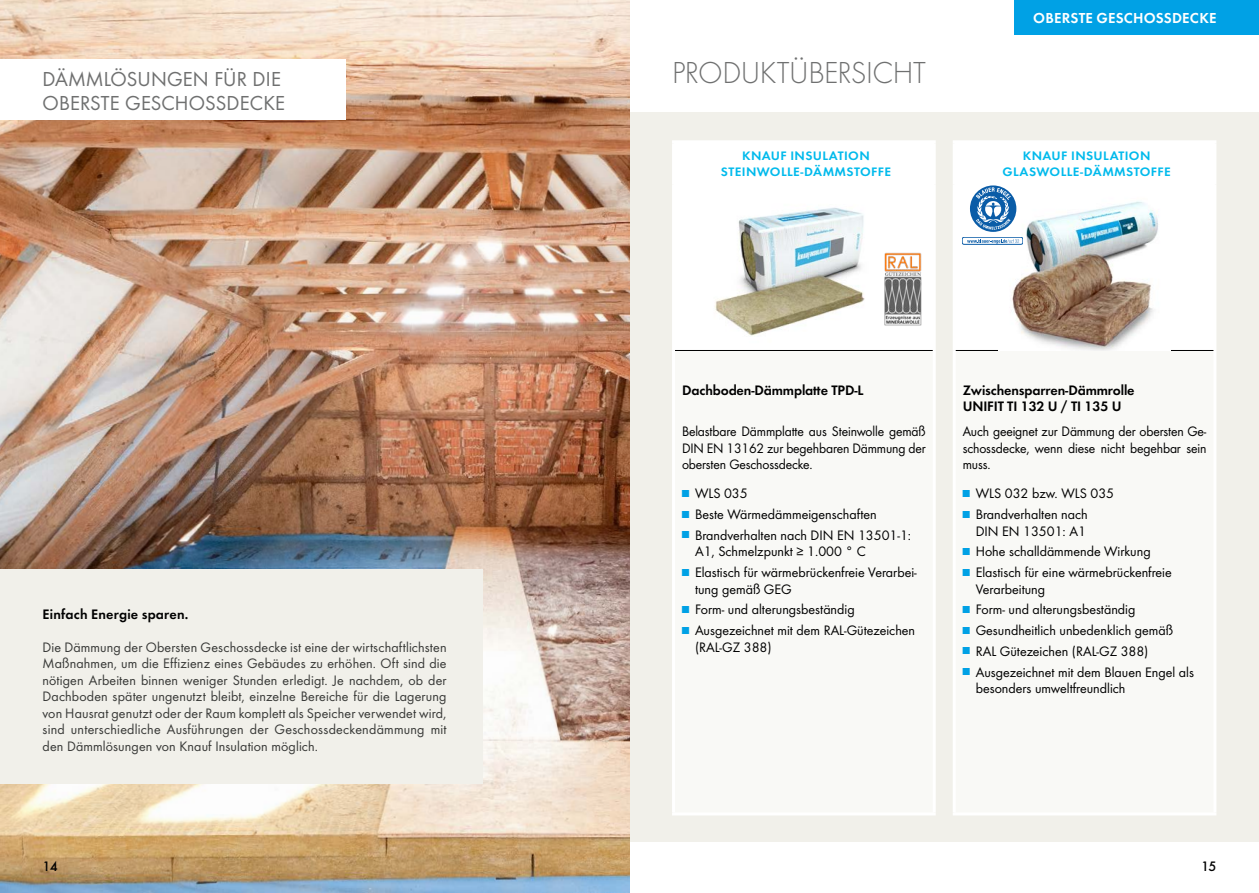
<style>
.page{position:relative;width:1259px;height:893px;background:#fff}
.page>*{position:absolute;margin:0;border:0;box-sizing:border-box;transform-origin:0 0}
.t1{font:300 31.5px "Futura";letter-spacing:-.015em;color:#6f7070}
.t2{font:21px/24px "Futura Boo";letter-spacing:.01em;color:#6f7070}
.t3{font:15px "Futura Dem";letter-spacing:.01em;color:#fff}
.t4{font:14.25px/16.5px "Futura Boo";color:#000}
.t5{font:14.25px/16.5px "Futura Boo";letter-spacing:.01em;color:#383937;text-align:justify}
.t6{font:14.25px/16.5px "Futura Dem";letter-spacing:-.01em;color:#000}
.t7{font:14.25px "Futura Dem";letter-spacing:.01em;color:#000}
.t8{font:500 14.25px "Futura";color:#000}
.t9{font:12.75px/16.2px "Futura Dem";letter-spacing:.025em;color:#00baec;text-align:center;scale:1.05 1}
.s1{font-size:10.5px;color:#00a1e5}
.s2{color:#fff}
</style>
<div class="page">
<div style="left:0;top:113px;width:1259px;height:729px;background:#f1f0ea"></div>
<img style="left:0;top:0;width:629px;height:893px">
<div style="left:1014px;top:0;width:245px;height:34px;background:#00a1e5"></div>
<div style="left:0;top:60px;width:345px;height:60px;background:#fff"></div>
<div style="left:675px;top:143px;width:257px;height:207px;background:#fff"></div>
<div style="left:673px;top:350px;width:261px;height:464px;background:#f9f9f6"></div>
<hr style="left:672px;top:143px;width:3px;height:42px;background:#fff">
<hr style="left:932px;top:143px;width:3px;height:42px;background:#fff">
<hr style="left:672px;top:185px;width:3px;height:165px;background:#fff">
<hr style="left:932px;top:185px;width:3px;height:165px;background:#fff">
<hr style="left:672px;top:350px;width:3px;height:462px;background:#fff">
<hr style="left:932px;top:350px;width:3px;height:462px;background:#fff">
<hr style="left:672px;top:140px;width:263px;height:3px;background:#fff">
<hr style="left:675px;top:350px;width:257px;height:1px;background:#000">
<hr style="left:672px;top:812px;width:263px;height:3px;background:#fff">
<img style="left:703px;top:183px;width:172px;height:166px">
<img style="left:881px;top:249px;width:42px;height:79px">
<div style="left:0;top:569px;width:483px;height:215px;background:#f1f0ea"></div>
<div style="left:955px;top:143px;width:258px;height:207px;background:#fff"></div>
<div style="left:954px;top:350px;width:261px;height:464px;background:#f9f9f6"></div>
<hr style="left:952px;top:143px;width:3px;height:42px;background:#fff">
<hr style="left:1213px;top:143px;width:3px;height:42px;background:#fff">
<hr style="left:952px;top:185px;width:3px;height:165px;background:#fff">
<hr style="left:1213px;top:185px;width:3px;height:165px;background:#fff">
<hr style="left:952px;top:350px;width:3px;height:462px;background:#fff">
<hr style="left:1213px;top:350px;width:3px;height:462px;background:#fff">
<hr style="left:952px;top:140px;width:264px;height:3px;background:#fff">
<hr style="left:955px;top:350px;width:258px;height:1px;background:#000">
<hr style="left:952px;top:812px;width:264px;height:3px;background:#fff">
<img style="left:998px;top:186px;width:172px;height:164px">
<svg style="left:970px;top:185px;width:46px;height:47px;background:#75a3cd"></svg>
<div style="left:962px;top:237px;width:61px;height:7px;background:#fff;border-radius:2px"></div>
<div style="left:962px;top:237px;width:61px;height:7px;border:1px solid #0a5ca7;border-radius:2px"></div>
<svg style="left:967px;top:239px;width:52px;height:5px"></svg>
<h2 class="t2" style="left:43px;top:66px;width:244px">DÄMMLÖSUNGEN FÜR DIE<br>OBERSTE GESCHOSSDECKE</h2>
<p class="t7" style="left:43px;top:604px;width:147px">Einfach Energie sparen.</p>
<p class="t5" style="left:43px;top:639px;width:405px">Die Dämmung der Obersten Geschossdecke ist eine der wirtschaftlichsten Maßnahmen, um die Effizienz eines Gebäudes zu erhöhen. Oft sind die nötigen Arbeiten binnen weniger Stunden erledigt. Je nachdem, ob der Dachboden später ungenutzt bleibt, einzelne Bereiche für die Lagerung von Hausrat genutzt oder der Raum komplett als Speicher verwendet wird, sind unterschiedliche Ausführungen der Geschossdeckendämmung mit den Dämmlösungen von Knauf Insulation möglich.</p>
<h1 class="t1" style="left:672px;top:55px;width:255px">PRODUKTÜBERSICHT</h1>
<p class="t9" style="left:721px;top:147px;width:164px">KNAUF INSULATION<br>STEINWOLLE-DÄMMSTOFFE</p>
<p class="t3" style="left:1033px;top:7px;width:185px">OBERSTE GESCHOSSDECKE</p>
<p class="t9" style="left:1002px;top:147px;width:162px;line-height:15.8px">KNAUF INSULATION<br>GLASWOLLE-DÄMMSTOFFE</p>
<p class="t6" style="left:682px;top:381px;width:183px">Dachboden-Dämmplatte TPD-L</p>
<p class="t4" style="left:682px;top:423px;width:245px;text-align:justify">Belastbare Dämmplatte aus Steinwolle gemäß DIN EN 13162 zur begehbaren Dämmung der obersten Geschossdecke.</p>
<p class="t4" style="left:682px;top:485px;width:67px"><span class="s1">■</span> WLS 035</p>
<p class="t4" style="left:682px;top:506px;width:196px"><span class="s1">■</span> Beste Wärmedämmeigenschaften</p>
<p class="t4" style="left:695px;top:527px;width:218px;text-indent:-13px"><span class="s1">■</span> Brandverhalten nach DIN EN 13501-1:<br>A1, Schmelzpunkt ≥ 1.000 ° C</p>
<p class="t4" style="left:695px;top:564px;width:223px;text-indent:-13px"><span class="s1">■</span> Elastisch für wärmebrückenfreie Verarbei&shy;tung gemäß GEG</p>
<p class="t4" style="left:682px;top:601px;width:174px"><span class="s1">■</span> Form- und alterungsbeständig</p>
<p class="t4" style="left:695px;top:622px;width:222px;text-indent:-13px"><span class="s1">■</span> Ausgezeichnet mit dem RAL-Gütezeichen (RAL-GZ 388)</p>
<p class="t6" style="left:962px;top:381px;width:173px">Zwischensparren-Dämmrolle<br>UNIFIT TI 132 U / TI 135 U</p>
<p class="t4" style="left:962px;top:423px;width:245px;text-align:justify">Auch geeignet zur Dämmung der obersten Ge&shy;schossdecke, wenn diese nicht begehbar sein muss.</p>
<p class="t4" style="left:962px;top:485px;width:153px"><span class="s1">■</span> WLS 032 bzw. WLS 035</p>
<p class="t4" style="left:962px;top:506px;width:126px;text-align:right"><span class="s1">■</span> Brandverhalten nach<br>DIN EN 13501: A1</p>
<p class="t4" style="left:962px;top:543px;width:189px"><span class="s1">■</span> Hohe schalldämmende Wirkung</p>
<p class="t4" style="left:975px;top:564px;width:197px;text-indent:-13px"><span class="s1">■</span> Elastisch für eine wärmebrückenfreie<br>Verarbeitung</p>
<p class="t4" style="left:962px;top:601px;width:174px"><span class="s1">■</span> Form- und alterungsbeständig</p>
<p class="t4" style="left:962px;top:622px;width:212px"><span class="s1">■</span> Gesundheitlich unbedenklich gemäß</p>
<p class="t4" style="left:962px;top:643px;width:187px"><span class="s1">■</span> RAL Gütezeichen (RAL-GZ 388)</p>
<p class="t4" style="left:975px;top:664px;width:220px;text-indent:-13px"><span class="s1">■</span> Ausgezeichnet mit dem Blauen Engel als besonders umweltfreundlich</p>
<p class="t8" style="left:43px;top:858px;width:17px">14</p>
<p class="t8" style="left:1194px;top:858px;width:23px"><span class="s2">_</span>15</p>
</div>
